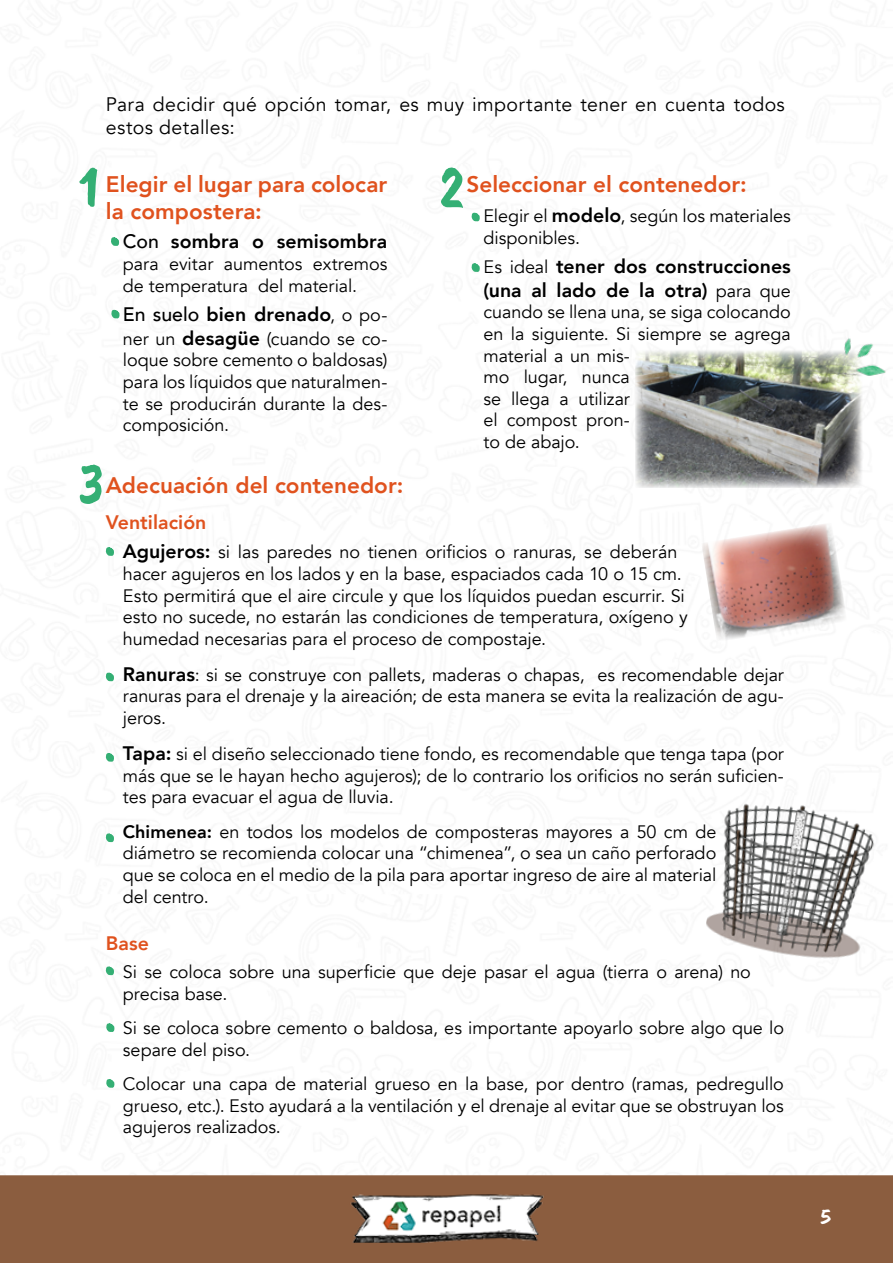
<style>
.page{position:relative;width:893px;height:1263px;background:#fff}
.page>*{position:absolute;margin:0;border:0;box-sizing:border-box;transform-origin:0 0}
.t1{font:60px "Caveat Brush";color:#34af74}
.t2{font:800 22.5px/27px "Avenir";color:#e0521e}
.t3{font:22.5px "Caveat Brush";color:#fff}
.t4{font:800 19.5px/23.4px "Avenir";letter-spacing:.005em;color:#000}
.t5{font:19.5px/23.4px "Avenir";letter-spacing:.015em;color:#000}
.t6{font:800 19.5px "Avenir";letter-spacing:.005em;color:#e0521e}
.t7{font:18px/21.6px "Avenir";letter-spacing:-.005em;color:#000}
.s1{font-weight:500}
.s2{font-weight:400;font-size:18px}
.s3{font-weight:800;font-size:19.5px}
.s4{font-weight:800}
</style>
<div class="page">
<img style="left:0;top:212px;width:893px;height:1051px">
<img style="left:701px;top:791px;width:183px;height:187px">
<img style="left:701px;top:522px;width:146px;height:121px">
<img style="left:635px;top:350px;width:227px;height:138px">
<img style="left:839px;top:335px;width:1px;height:24px">
<img style="left:840px;top:332px;width:40px;height:40px">
<img style="left:851px;top:357px;width:42px;height:25px">
<svg style="left:111px;top:237px;width:8px;height:9px"></svg>
<svg style="left:111px;top:310px;width:9px;height:8px"></svg>
<svg style="left:471px;top:213px;width:9px;height:8px"></svg>
<svg style="left:471px;top:263px;width:9px;height:9px"></svg>
<svg style="left:106px;top:547px;width:8px;height:9px"></svg>
<svg style="left:106px;top:672px;width:8px;height:9px"></svg>
<svg style="left:106px;top:753px;width:8px;height:9px"></svg>
<svg style="left:106px;top:833px;width:8px;height:9px"></svg>
<svg style="left:106px;top:966px;width:8px;height:9px"></svg>
<svg style="left:106px;top:1023px;width:8px;height:9px"></svg>
<svg style="left:106px;top:1079px;width:8px;height:9px"></svg>
<p class="t5" style="left:106px;top:93px;width:681px">Para decidir qué opción tomar, es muy importante tener en cuenta todos estos detalles:</p>
<h1 class="t1" style="left:79px;top:152px;width:22px">1</h1>
<h1 class="t1" style="left:439px;top:153px;width:26px">2</h1>
<p class="t2" style="left:106px;top:169px;width:283px">Elegir el lugar para colocar la compostera:</p>
<p class="t4" style="left:123px;top:229px;width:266px"><span class="s1">Con</span> sombra o semisombra</p>
<p class="t7" style="left:123px;top:253px;width:266px">para evitar aumentos extremos de temperatura del material.</p>
<p class="t4" style="left:123px;top:302px;width:266px"><span class="s1">En suelo</span> bien drenado<span class="s2">, o po-</span></p>
<p class="t7" style="left:123px;top:328px;width:266px;text-align:justify">ner un <span class="s3">desagüe</span> (cuando se co&shy;loque sobre cemento o baldosas) para los líquidos que naturalmen&shy;te se producirán durante la des&shy;composición.</p>
<p class="t2" style="left:106px;top:470px;width:299px">Adecuación del contenedor:</p>
<p class="t2" style="left:467px;top:169px;width:282px">Seleccionar el contenedor:</p>
<p class="t7" style="left:484px;top:205px;width:309px">Elegir el <span class="s3">modelo</span>, según los materiales disponibles.</p>
<p class="t4" style="left:484px;top:254px;width:309px"><span class="s2">Es ideal</span> tener dos construcciones (una al lado de la otra) <span class="s2">para que</span></p>
<p class="t7" style="left:484px;top:302px;width:309px">cuando se llena una, se siga colocando en la siguiente. Si siempre se agrega material a un mis-<br>mo lugar, nunca<br>se llega a utilizar<br>el compost pron-<br>to de abajo.</p>
<h1 class="t1" style="left:79px;top:449px;width:27px">3</h1>
<p class="t6" style="left:106px;top:504px;width:102px">Ventilación</p>
<p class="t7" style="left:123px;top:542px;width:566px"><span class="s3">Agujeros:</span> si las paredes no tienen orificios o ranuras, se deberán hacer agujeros en los lados y en la base, espaciados cada 10 o 15 cm.<br>Esto permitirá que el aire circule y que los líquidos puedan escurrir. Si esto no sucede, no estarán las condiciones de temperatura, oxígeno y humedad necesarias para el proceso de compostaje.</p>
<p class="t7" style="left:123px;top:664px;width:662px;text-align:justify"><span class="s3">Ranuras</span>: si se construye con pallets, maderas o chapas, es recomendable dejar ranuras para el drenaje y la aireación; de esta manera se evita la realización de agu&shy;jeros.</p>
<p class="t7" style="left:123px;top:743px;width:662px;text-align:justify"><span class="s3">Tapa:</span> si el diseño seleccionado tiene fondo, es recomendable que tenga tapa (por más que se le hayan hecho agujeros); de lo contrario los orificios no serán suficien&shy;tes para evacuar el agua de lluvia.</p>
<p class="t7" style="left:123px;top:821px;width:595px;text-align:justify"><span class="s4">Chimenea:</span> en todos los modelos de composteras mayores a 50 cm de diámetro se recomienda colocar una “chimenea”, o sea un caño perforado que se coloca en el medio de la pila para aportar ingreso de aire al material del centro.</p>
<p class="t6" style="left:106px;top:925px;width:45px">Base</p>
<p class="t7" style="left:123px;top:961px;width:629px">Si se coloca sobre una superficie que deje pasar el agua (tierra o arena) no precisa base.</p>
<p class="t7" style="left:123px;top:1017px;width:663px">Si se coloca sobre cemento o baldosa, es importante apoyarlo sobre algo que lo separe del piso.</p>
<p class="t7" style="left:123px;top:1073px;width:663px;text-align:justify">Colocar una capa de material grueso en la base, por dentro (ramas, pedregullo grueso, etc.). Esto ayudará a la ventilación y el drenaje al evitar que se obstruyan los agujeros realizados.</p>
<p class="t3" style="left:821px;top:1204px;width:11px">5</p>
</div>
